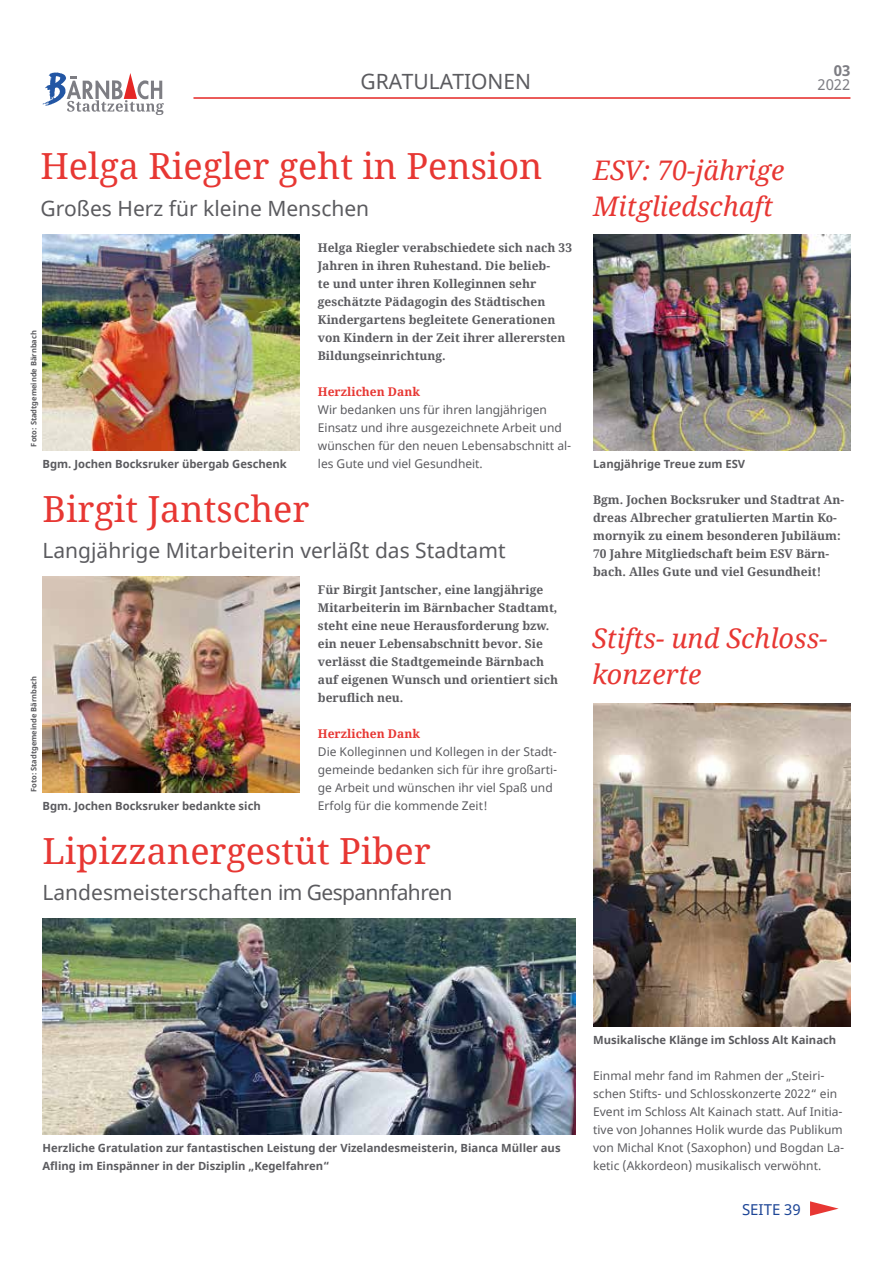
<style>
.page{position:relative;width:893px;height:1263px;background:#fff}
.page>*{position:absolute;margin:0;border:0;box-sizing:border-box;transform-origin:0 0}
.t1{font:36px "Noto Serif";color:#e73733}
.t2{font:italic 27px/36px "Noto Serif";color:#e73733}
.t3{font:21px "Noto Sans";color:#5b5b5f}
.t4{font:15px "Noto Sans";color:#1d4596}
.t5{font:15px "Noto Sans";color:#7d7d83}
.t6{font:700 15px "Noto Sans";color:#7d7d83}
.t7{font:700 12px/18px "Noto Serif";color:#5b5b5f}
.t8{font:12px/18px "Noto Sans";color:#5b5b5f}
.t9{font:700 12px "Noto Serif";color:#e73733}
.t10{font:700 11.25px/18px "Noto Sans";color:#5b5b5f}
.t11{font:700 7.5px "Noto Sans";color:#5b5b5f}
</style>
<div class="page">
<svg style="left:810px;top:1201px;width:29px;height:15px"></svg>
<hr style="left:193px;top:97px;width:657px;height:2px;background:#e52624">
<svg style="left:42px;top:73px;width:122px;height:42px"></svg>
<img style="left:43px;top:234px;width:257px;height:216px">
<img style="left:43px;top:576px;width:257px;height:216px">
<img style="left:43px;top:918px;width:532px;height:216px">
<img style="left:593px;top:234px;width:257px;height:216px">
<img style="left:593px;top:704px;width:257px;height:322px">
<p class="t6" style="left:834px;top:60px;width:18px">03</p>
<h3 class="t3" style="left:361px;top:67px;width:172px">GRATULATIONEN</h3>
<p class="t5" style="left:817px;top:74px;width:35px">2022</p>
<h1 class="t1" style="left:40px;top:141px;width:504px">Helga Riegler geht in Pension</h1>
<h3 class="t3" style="left:40px;top:194px;width:330px">Großes Herz für kleine Menschen</h3>
<p class="t7" style="left:318px;top:238px;width:256px">Helga Riegler verabschiedete sich nach 33<br>Jahren in ihren Ruhestand. Die belieb-<br>te und unter ihren Kolleginnen sehr geschätzte Pädagogin des Städtischen Kindergartens begleitete Generationen von Kindern in der Zeit ihrer allerersten Bildungseinrichtung.</p>
<p class="t9" style="left:318px;top:383px;width:104px">Herzlichen Dank</p>
<p class="t8" style="left:318px;top:401px;width:255px">Wir bedanken uns für ihren langjährigen Einsatz und ihre ausgezeichnete Arbeit und wünschen für den neuen Lebensabschnitt al&shy;les Gute und viel Gesundheit.</p>
<p class="t11" style="left:28px;top:446px;width:118px;rotate:-90deg">Foto: Stadtgemeinde Bärnbach</p>
<p class="t10" style="left:43px;top:455px;width:246px">Bgm. Jochen Bocksruker übergab Geschenk</p>
<h1 class="t1" style="left:43px;top:484px;width:268px">Birgit Jantscher</h1>
<h3 class="t3" style="left:43px;top:536px;width:465px">Langjährige Mitarbeiterin verläßt das Stadtamt</h3>
<p class="t7" style="left:318px;top:580px;width:242px">Für Birgit Jantscher, eine langjährige Mitarbeiterin im Bärnbacher Stadtamt, steht eine neue Herausforderung bzw. ein neuer Lebensabschnitt bevor. Sie verlässt die Stadtgemeinde Bärnbach auf eigenen Wunsch und orientiert sich beruflich neu.</p>
<p class="t9" style="left:318px;top:725px;width:104px">Herzlichen Dank</p>
<p class="t8" style="left:318px;top:743px;width:241px">Die Kolleginnen und Kollegen in der Stadt&shy;gemeinde bedanken sich für ihre großarti&shy;ge Arbeit und wünschen ihr viel Spaß und Erfolg für die kommende Zeit!</p>
<p class="t11" style="left:28px;top:792px;width:118px;rotate:-90deg">Foto: Stadtgemeinde Bärnbach</p>
<p class="t10" style="left:43px;top:797px;width:220px">Bgm. Jochen Bocksruker bedankte sich</p>
<h1 class="t1" style="left:43px;top:826px;width:390px">Lipizzanergestüt Piber</h1>
<h3 class="t3" style="left:43px;top:878px;width:411px">Landesmeisterschaften im Gespannfahren</h3>
<h2 class="t2" style="left:593px;top:151px;width:193px">ESV: 70-jährige<br>Mitgliedschaft</h2>
<p class="t10" style="left:593px;top:455px;width:154px">Langjährige Treue zum ESV</p>
<p class="t7" style="left:593px;top:490px;width:253px">Bgm. Jochen Bocksruker und Stadtrat An&shy;dreas Albrecher gratulierten Martin Ko&shy;mornyik zu einem besonderen Jubiläum:<br>70 Jahre Mitgliedschaft beim ESV Bärn&shy;bach. Alles Gute und viel Gesundheit!</p>
<h2 class="t2" style="left:592px;top:619px;width:237px">Stifts- und Schloss&shy;konzerte</h2>
<p class="t10" style="left:43px;top:1139px;width:520px">Herzliche Gratulation zur fantastischen Leistung der Vizelandesmeisterin, Bianca Müller aus<br>Afling im Einspänner in der Disziplin „Kegelfahren“</p>
<p class="t10" style="left:593px;top:1031px;width:245px">Musikalische Klänge im Schloss Alt Kainach</p>
<p class="t8" style="left:593px;top:1067px;width:252px">Einmal mehr fand im Rahmen der „Steiri&shy;schen Stifts- und Schlosskonzerte 2022“ ein Event im Schloss Alt Kainach statt. Auf Initia&shy;tive von Johannes Holik wurde das Publikum von Michal Knot (Saxophon) und Bogdan La&shy;ketic (Akkordeon) musikalisch verwöhnt.</p>
<p class="t4" style="left:742px;top:1199px;width:60px">SEITE 39</p>
</div>
